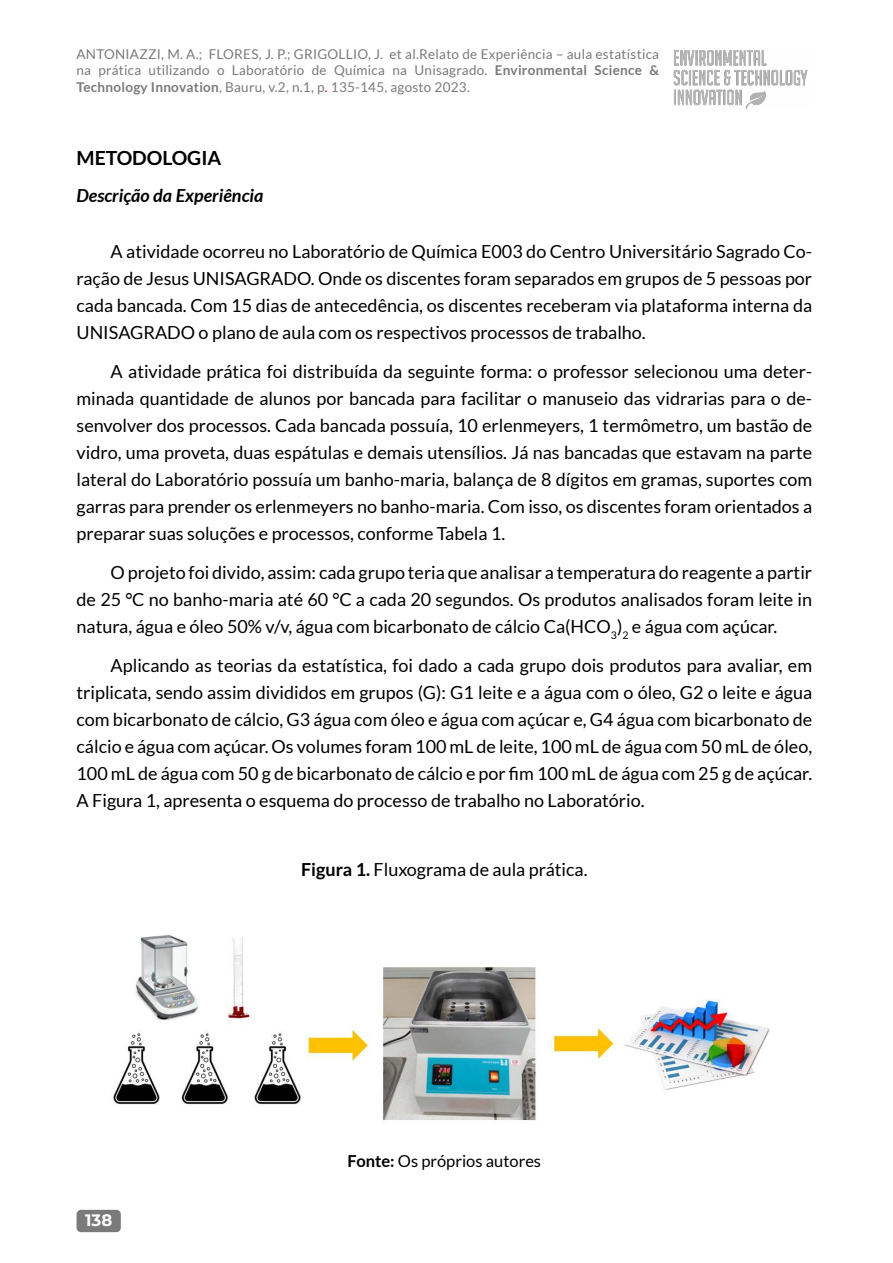
<style>
.page{position:relative;width:893px;height:1263px;background:#fff}
.page>*{position:absolute;margin:0;border:0;box-sizing:border-box;transform-origin:0 0}
.t1{font:700 19.5px "Lato";color:#000}
.t2{font:18px/27px "Lato";color:#000;text-align:justify}
.t3{font:italic 700 18px "Lato";color:#000}
.t4{font:16.5px "Lato";color:#000}
.t5{font:700 16.5px "Montserrat Alternates";color:#fff}
.t6{font:13.5px/16.5px "Lato";letter-spacing:.02em;color:#7a7a7a;text-align:justify}
.s1{font-weight:700}
.s2{color:#f00}
</style>
<div class="page">
<img style="left:673px;top:50px;width:135px;height:58px">
<div style="left:77px;top:1210px;width:44px;height:22px;background:#7a7a7a;border-radius:4px"></div>
<img style="left:113px;top:934px;width:657px;height:187px">
<p class="t6" style="left:77px;top:46px;width:584px">ANTONIAZZI, M. A.; FLORES, J. P.; GRIGOLLIO, J. et al.Relato de Experiência – aula estatística na prática utilizando o Laboratório de Química na Unisagrado. <span class="s1">Environmental Science &amp; Technology Innovation</span>, Bauru, v.2, n.1, p<span class="s2">.</span> 135-145, agosto 2023.</p>
<p class="t1" style="left:77px;top:146px;width:146px">METODOLOGIA</p>
<p class="t3" style="left:77px;top:185px;width:188px">Descrição da Experiência</p>
<p class="t2" style="left:77px;top:238px;width:737px;text-indent:34px">A atividade ocorreu no Laboratório de Química E003 do Centro Universitário Sagrado Co&shy;ração de Jesus UNISAGRADO. Onde os discentes foram separados em grupos de 5 pessoas por cada bancada. Com 15 dias de antecedência, os discentes receberam via plataforma interna da UNISAGRADO o plano de aula com os respectivos processos de trabalho.</p>
<p class="t2" style="left:77px;top:358px;width:737px;text-indent:34px">A atividade prática foi distribuída da seguinte forma: o professor selecionou uma deter&shy;minada quantidade de alunos por bancada para facilitar o manuseio das vidrarias para o de&shy;senvolver dos processos. Cada bancada possuía, 10 erlenmeyers, 1 termômetro, um bastão de vidro, uma proveta, duas espátulas e demais utensílios. Já nas bancadas que estavam na parte lateral do Laboratório possuía um banho-maria, balança de 8 dígitos em gramas, suportes com garras para prender os erlenmeyers no banho-maria. Com isso, os discentes foram orientados a preparar suas soluções e processos, conforme Tabela 1.</p>
<p class="t2" style="left:77px;top:559px;width:737px;text-indent:34px">O projeto foi divido, assim: cada grupo teria que analisar a temperatura do reagente a partir de 25 °C no banho-maria até 60 °C a cada 20 segundos. Os produtos analisados foram leite in natura, água e óleo 50% v/v, água com bicarbonato de cálcio Ca(HCO<sub>3</sub>)<sub>2</sub> e água com açúcar.</p>
<p class="t2" style="left:77px;top:652px;width:737px;text-indent:34px">Aplicando as teorias da estatística, foi dado a cada grupo dois produtos para avaliar, em triplicata, sendo assim divididos em grupos (G): G1 leite e a água com o óleo, G2 o leite e água com bicarbonato de cálcio, G3 água com óleo e água com açúcar e, G4 água com bicarbonato de cálcio e água com açúcar. Os volumes foram 100 mL de leite, 100 mL de água com 50 mL de óleo, 100 mL de água com 50 g de bicarbonato de cálcio e por fim 100 mL de água com 25 g de açúcar.<br>A Figura 1, apresenta o esquema do processo de trabalho no Laboratório.</p>
<p class="t2" style="left:301px;top:856px;width:288px"><span class="s1">Figura 1.</span> Fluxograma de aula prática.</p>
<p class="t5" style="left:85px;top:1208px;width:29px">138</p>
<p class="t4" style="left:348px;top:1152px;width:195px"><span class="s1">Fonte:</span> Os próprios autores</p>
</div>
